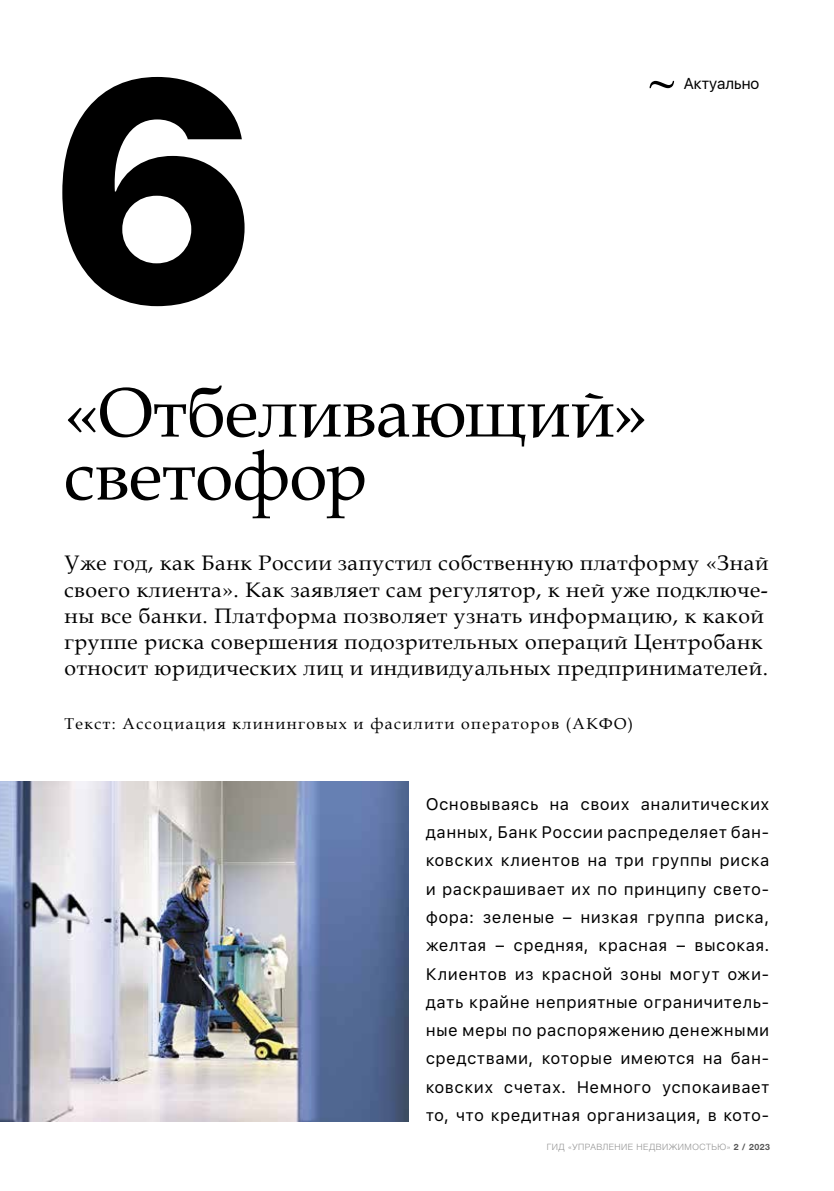
<style>
.page{position:relative;width:834px;height:1191px;background:#fff}
.page>*{position:absolute;margin:0;border:0;box-sizing:border-box;transform-origin:0 0}
.t1{font:800 309.75px "SFUI Display";color:#000}
.t2{font:70px/63px "Book Antiqua";letter-spacing:-.005em;color:#000}
.t3{font:21px/26.2px "Book Antiqua";letter-spacing:.03em;color:#000}
.t4{font:16.62px/28.3px "SFUI Text";letter-spacing:.025em;color:#000;text-align:justify}
.t5{font:15.75px "Book Antiqua";letter-spacing:.09em;color:#000}
.t6{font:15.75px "SFUI Display";color:#000}
.t7{font:300 8.75px "Helvetica Neue Cyr";letter-spacing:.06em;color:#939393}
.s1{font-weight:700;color:#555}
</style>
<div class="page">
<svg style="left:649px;top:81px;width:25px;height:7px"></svg>
<img style="left:0;top:781px;width:408px;height:340px">
<h1 class="t1" style="left:50px;top:-33px;width:208px">6</h1>
<h2 class="t2" style="left:64px;top:379px;width:584px">«Отбеливающий» светофор</h2>
<p class="t6" style="left:683px;top:73px;width:77px">Актуально</p>
<p class="t3" style="left:64px;top:549px;width:705px">Уже год, как Банк России запустил собственную платформу «Знай своего клиента». Как заявляет сам регулятор, к ней уже подключе&shy;ны все банки. Платформа позволяет узнать информацию, к какой группе риска совершения подозрительных операций Центробанк относит юридических лиц и индивидуальных предпринимателей.</p>
<p class="t5" style="left:64px;top:713px;width:570px">Текст: Ассоциация клининговых и фасилити операторов (АКФО)</p>
<p class="t4" style="left:425px;top:789px;width:345px">Основываясь на своих аналитических данных, Банк России распределяет бан&shy;ковских клиентов на три группы риска и раскрашивает их по принципу свето&shy;фора: зеленые – низкая группа риска, желтая – средняя, красная – высокая.<br>Клиентов из красной зоны могут ожи&shy;дать крайне неприятные ограничитель&shy;ные меры по распоряжению денежными средствами, которые имеются на бан&shy;ковских счетах. Немного успокаивает то, что кредитная организация, в кото-</p>
<p class="t7" style="left:546px;top:1141px;width:225px">ГИД «УПРАВЛЕНИЕ НЕДВИЖИМОСТЬЮ» <span class="s1">2 / 2023</span></p>
</div>
